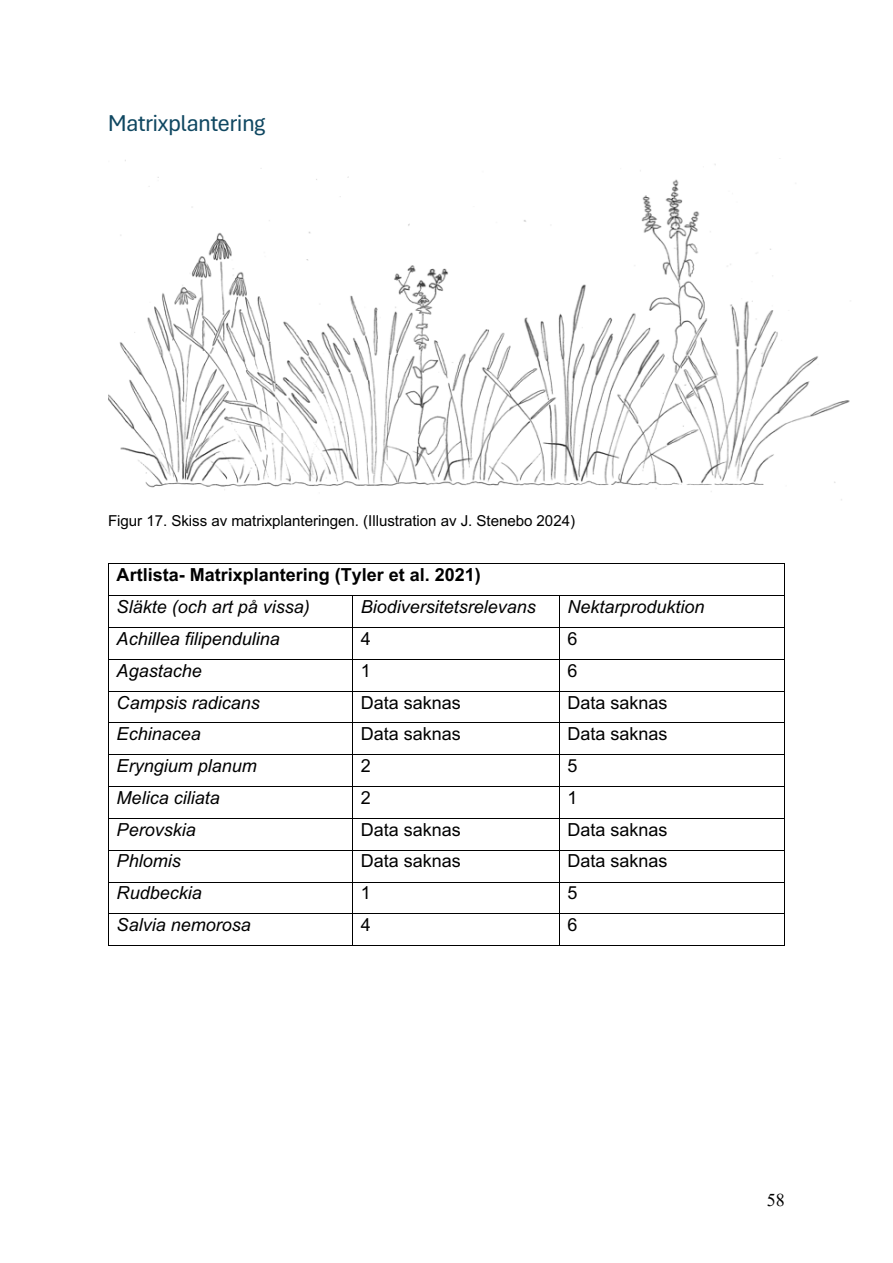
<style>
.page{position:relative;width:893px;height:1263px;background:#fff}
.page>*{position:absolute;margin:0;border:0;box-sizing:border-box;transform-origin:0 0}
.t1{font:24.15px "Aptos Display";color:#0f4761}
.t2{font:italic 18px "Arial";color:#000}
.t3{font:18px "Arial";color:#000}
.t4{font:700 18px "Arial";color:#000}
.t5{font:18px "Times New Roman";color:#000}
.t6{font:15.15px "Arial";letter-spacing:-.005em;color:#000}
</style>
<div class="page">
<hr style="left:109px;top:563px;width:675px;height:1px;background:#000">
<hr style="left:108px;top:564px;width:1px;height:31px;background:#000">
<hr style="left:784px;top:564px;width:1px;height:31px;background:#000">
<hr style="left:109px;top:595px;width:243px;height:1px;background:#000">
<hr style="left:353px;top:595px;width:206px;height:1px;background:#000">
<hr style="left:559px;top:595px;width:225px;height:1px;background:#000">
<hr style="left:108px;top:596px;width:1px;height:31px;background:#000">
<hr style="left:352px;top:596px;width:1px;height:31px;background:#000">
<hr style="left:559px;top:596px;width:1px;height:31px;background:#000">
<hr style="left:784px;top:596px;width:1px;height:31px;background:#000">
<hr style="left:109px;top:627px;width:243px;height:1px;background:#000">
<hr style="left:353px;top:627px;width:206px;height:1px;background:#000">
<hr style="left:559px;top:627px;width:225px;height:1px;background:#000">
<hr style="left:108px;top:628px;width:1px;height:31px;background:#000">
<hr style="left:352px;top:628px;width:1px;height:31px;background:#000">
<hr style="left:559px;top:628px;width:1px;height:31px;background:#000">
<hr style="left:784px;top:628px;width:1px;height:31px;background:#000">
<hr style="left:109px;top:659px;width:243px;height:1px;background:#000">
<hr style="left:353px;top:659px;width:206px;height:1px;background:#000">
<hr style="left:559px;top:659px;width:225px;height:1px;background:#000">
<hr style="left:108px;top:660px;width:1px;height:31px;background:#000">
<hr style="left:352px;top:660px;width:1px;height:31px;background:#000">
<hr style="left:559px;top:660px;width:1px;height:31px;background:#000">
<hr style="left:784px;top:660px;width:1px;height:31px;background:#000">
<hr style="left:109px;top:691px;width:243px;height:1px;background:#000">
<hr style="left:353px;top:691px;width:206px;height:1px;background:#000">
<hr style="left:559px;top:691px;width:225px;height:1px;background:#000">
<hr style="left:108px;top:692px;width:1px;height:31px;background:#000">
<hr style="left:352px;top:692px;width:1px;height:31px;background:#000">
<hr style="left:559px;top:692px;width:1px;height:31px;background:#000">
<hr style="left:784px;top:692px;width:1px;height:31px;background:#000">
<hr style="left:109px;top:723px;width:243px;height:1px;background:#000">
<hr style="left:353px;top:723px;width:206px;height:1px;background:#000">
<hr style="left:559px;top:723px;width:225px;height:1px;background:#000">
<hr style="left:108px;top:723px;width:1px;height:31px;background:#000">
<hr style="left:352px;top:723px;width:1px;height:31px;background:#000">
<hr style="left:559px;top:723px;width:1px;height:31px;background:#000">
<hr style="left:784px;top:723px;width:1px;height:31px;background:#000">
<hr style="left:109px;top:754px;width:243px;height:1px;background:#000">
<hr style="left:353px;top:754px;width:206px;height:1px;background:#000">
<hr style="left:559px;top:754px;width:225px;height:1px;background:#000">
<hr style="left:108px;top:755px;width:1px;height:31px;background:#000">
<hr style="left:352px;top:755px;width:1px;height:31px;background:#000">
<hr style="left:559px;top:755px;width:1px;height:31px;background:#000">
<hr style="left:784px;top:755px;width:1px;height:31px;background:#000">
<hr style="left:109px;top:786px;width:243px;height:1px;background:#000">
<hr style="left:353px;top:786px;width:206px;height:1px;background:#000">
<hr style="left:559px;top:786px;width:225px;height:1px;background:#000">
<hr style="left:108px;top:787px;width:1px;height:31px;background:#000">
<hr style="left:352px;top:787px;width:1px;height:31px;background:#000">
<hr style="left:559px;top:787px;width:1px;height:31px;background:#000">
<hr style="left:784px;top:787px;width:1px;height:31px;background:#000">
<hr style="left:109px;top:818px;width:243px;height:1px;background:#000">
<hr style="left:353px;top:818px;width:206px;height:1px;background:#000">
<hr style="left:559px;top:818px;width:225px;height:1px;background:#000">
<hr style="left:108px;top:819px;width:1px;height:31px;background:#000">
<hr style="left:352px;top:819px;width:1px;height:31px;background:#000">
<hr style="left:559px;top:819px;width:1px;height:31px;background:#000">
<hr style="left:784px;top:819px;width:1px;height:31px;background:#000">
<hr style="left:109px;top:850px;width:243px;height:1px;background:#000">
<hr style="left:353px;top:850px;width:206px;height:1px;background:#000">
<hr style="left:559px;top:850px;width:225px;height:1px;background:#000">
<hr style="left:108px;top:850px;width:1px;height:32px;background:#000">
<hr style="left:352px;top:850px;width:1px;height:32px;background:#000">
<hr style="left:559px;top:850px;width:1px;height:32px;background:#000">
<hr style="left:784px;top:850px;width:1px;height:32px;background:#000">
<hr style="left:109px;top:882px;width:243px;height:1px;background:#000">
<hr style="left:353px;top:882px;width:206px;height:1px;background:#000">
<hr style="left:559px;top:882px;width:225px;height:1px;background:#000">
<hr style="left:108px;top:882px;width:1px;height:31px;background:#000">
<hr style="left:352px;top:882px;width:1px;height:31px;background:#000">
<hr style="left:559px;top:882px;width:1px;height:31px;background:#000">
<hr style="left:784px;top:882px;width:1px;height:31px;background:#000">
<hr style="left:109px;top:913px;width:243px;height:1px;background:#000">
<hr style="left:353px;top:913px;width:206px;height:1px;background:#000">
<hr style="left:559px;top:913px;width:225px;height:1px;background:#000">
<hr style="left:108px;top:914px;width:1px;height:31px;background:#000">
<hr style="left:109px;top:945px;width:243px;height:1px;background:#000">
<hr style="left:352px;top:914px;width:1px;height:31px;background:#000">
<hr style="left:353px;top:945px;width:206px;height:1px;background:#000">
<hr style="left:559px;top:914px;width:1px;height:31px;background:#000">
<hr style="left:559px;top:945px;width:225px;height:1px;background:#000">
<hr style="left:784px;top:914px;width:1px;height:31px;background:#000">
<img style="left:108px;top:158px;width:742px;height:342px">
<h1 class="t1" style="left:108px;top:108px;width:159px">Matrixplantering</h1>
<p class="t6" style="left:108px;top:512px;width:468px">Figur 17. Skiss av matrixplanteringen. (Illustration av J. Stenebo 2024)</p>
<p class="t4" style="left:117px;top:565px;width:366px">Artlista- Matrixplantering (Tyler et al. 2021)</p>
<p class="t2" style="left:117px;top:597px;width:195px">Släkte (och art på vissa)</p>
<p class="t2" style="left:361px;top:597px;width:177px">Biodiversitetsrelevans</p>
<p class="t2" style="left:567px;top:597px;width:139px">Nektarproduktion</p>
<p class="t2" style="left:117px;top:628px;width:165px">Achillea filipendulina</p>
<p class="t3" style="left:361px;top:628px;width:12px">4</p>
<p class="t3" style="left:567px;top:628px;width:12px">6</p>
<p class="t2" style="left:117px;top:660px;width:87px">Agastache</p>
<p class="t3" style="left:361px;top:660px;width:12px">1</p>
<p class="t3" style="left:567px;top:660px;width:12px">6</p>
<p class="t2" style="left:117px;top:692px;width:145px">Campsis radicans</p>
<p class="t3" style="left:361px;top:692px;width:102px">Data saknas</p>
<p class="t3" style="left:567px;top:692px;width:102px">Data saknas</p>
<p class="t2" style="left:117px;top:724px;width:86px">Echinacea</p>
<p class="t3" style="left:361px;top:724px;width:102px">Data saknas</p>
<p class="t3" style="left:567px;top:724px;width:102px">Data saknas</p>
<p class="t2" style="left:117px;top:756px;width:142px">Eryngium planum</p>
<p class="t3" style="left:361px;top:756px;width:12px">2</p>
<p class="t3" style="left:567px;top:756px;width:12px">5</p>
<p class="t2" style="left:117px;top:788px;width:105px">Melica ciliata</p>
<p class="t3" style="left:361px;top:788px;width:12px">2</p>
<p class="t3" style="left:567px;top:788px;width:12px">1</p>
<p class="t2" style="left:117px;top:819px;width:81px">Perovskia</p>
<p class="t3" style="left:361px;top:819px;width:102px">Data saknas</p>
<p class="t3" style="left:567px;top:819px;width:102px">Data saknas</p>
<p class="t2" style="left:117px;top:851px;width:66px">Phlomis</p>
<p class="t3" style="left:361px;top:851px;width:102px">Data saknas</p>
<p class="t3" style="left:567px;top:851px;width:102px">Data saknas</p>
<p class="t2" style="left:117px;top:883px;width:87px">Rudbeckia</p>
<p class="t3" style="left:361px;top:883px;width:12px">1</p>
<p class="t3" style="left:567px;top:883px;width:12px">5</p>
<p class="t2" style="left:117px;top:915px;width:136px">Salvia nemorosa</p>
<p class="t3" style="left:361px;top:915px;width:12px">4</p>
<p class="t3" style="left:567px;top:915px;width:12px">6</p>
<p class="t5" style="left:767px;top:1190px;width:19px">58</p>
</div>
